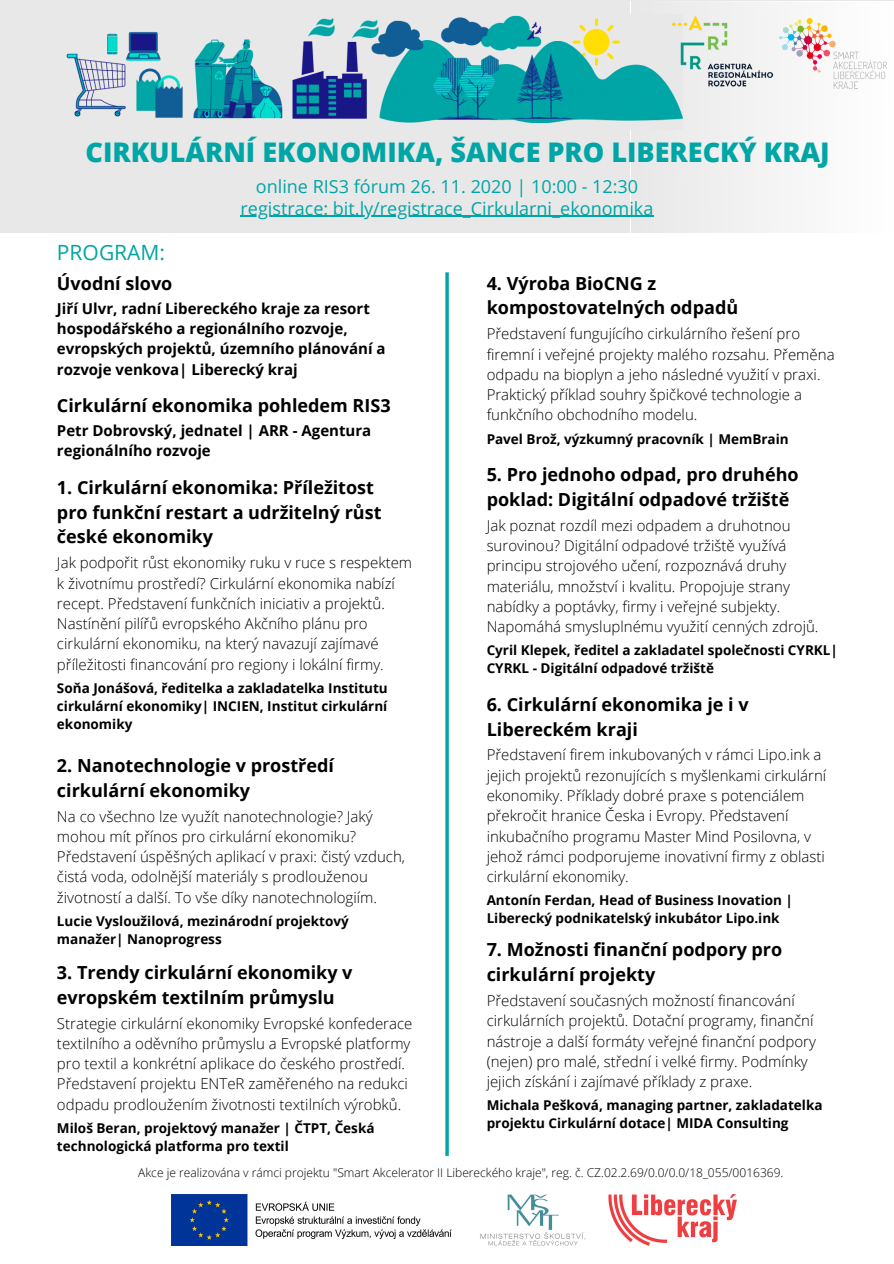
<style>
.page{position:relative;width:894px;height:1264px;background:#fff}
.page>*{position:absolute;margin:0;border:0;box-sizing:border-box;transform-origin:0 0}
.t1{font:800 27px "Open Sans";color:#00a5a5}
.t2{font:21px "Open Sans";color:#00a5a5}
.t3{font:700 18px/24.8px "Open Sans";color:#000}
.t4{font:18px "Open Sans";color:#00a5a5}
.t5{font:300 15px/20.2px "Open Sans";color:#000}
.t6{font:700 15px/20.2px "Open Sans";color:#000}
.t7{font:700 13.5px/18px "Open Sans";color:#000}
.t8{font:300 12px "Open Sans";color:#000}
</style>
<div class="page">
<img style="left:171px;top:1194px;width:566px;height:51px">
<div style="left:0;top:0;width:893px;height:232px;background:#e8e8e8"></div>
<div style="left:630px;top:2px;width:263px;height:263px;background:#f6f6f6"></div>
<img style="left:66px;top:14px;width:616px;height:115px">
<img style="left:664px;top:9px;width:110px;height:85px">
<img style="left:779px;top:18px;width:107px;height:70px">
<svg style="left:445px;top:272px;width:3px;height:883px;background:#1fb0b0"></svg>
<hr style="left:240px;top:216px;width:413px;height:1px;background:#00a5a5">
<h1 class="t1" style="left:85px;top:133px;width:745px">CIRKULÁRNÍ EKONOMIKA, ŠANCE PRO LIBERECKÝ KRAJ</h1>
<p class="t4" style="left:256px;top:174px;width:384px">online RIS3 fórum 26. 11. 2020 | 10:00 - 12:30</p>
<h2 class="t2" style="left:57px;top:238px;width:110px">PROGRAM:</h2>
<p class="t4" style="left:240px;top:195px;width:414px">registrace: bit.ly/registrace_Cirkularni_ekonomika</p>
<p class="t3" style="left:57px;top:270px;width:117px">Úvodní slovo</p>
<p class="t6" style="left:57px;top:298px;width:330px">Jiří Ulvr, radní Libereckého kraje za resort hospodářského a regionálního rozvoje, evropských projektů, územního plánování a rozvoje venkova| Liberecký kraj</p>
<p class="t3" style="left:57px;top:392px;width:335px">Cirkulární ekonomika pohledem RIS3</p>
<p class="t6" style="left:57px;top:420px;width:316px">Petr Dobrovský, jednatel | ARR - Agentura regionálního rozvoje</p>
<p class="t3" style="left:57px;top:474px;width:326px">1. Cirkulární ekonomika: Příležitost pro funkční restart a udržitelný růst české ekonomiky</p>
<p class="t5" style="left:57px;top:552px;width:356px">Jak podpořit růst ekonomiky ruku v ruce s respektem k životnímu prostředí? Cirkulární ekonomika nabízí recept. Představení funkčních iniciativ a projektů.<br>Nastínění pilířů evropského Akčního plánu pro cirkulární ekonomiku, na který navazují zajímavé příležitosti financování pro regiony i lokální firmy.</p>
<p class="t7" style="left:57px;top:678px;width:332px;text-align:justify">Soňa Jonášová, ředitelka a zakladatelka Institutu cirkulární ekonomiky| INCIEN, Institut cirkulární ekonomiky</p>
<p class="t3" style="left:57px;top:752px;width:278px">2. Nanotechnologie v prostředí cirkulární ekonomiky</p>
<p class="t5" style="left:57px;top:805px;width:349px">Na co všechno lze využít nanotechnologie? Jaký mohou mít přínos pro cirkulární ekonomiku?<br>Představení úspěšných aplikací v praxi: čistý vzduch, čistá voda, odolnější materiály s prodlouženou životností a další. To vše díky nanotechnologiím.</p>
<p class="t7" style="left:57px;top:911px;width:293px">Lucie Vysloužilová, mezinárodní projektový manažer| Nanoprogress</p>
<p class="t3" style="left:57px;top:959px;width:297px">3. Trendy cirkulární ekonomiky v evropském textilním průmyslu</p>
<p class="t5" style="left:57px;top:1012px;width:357px">Strategie cirkulární ekonomiky Evropské konfederace textilního a oděvního průmyslu a Evropské platformy pro textil a konkrétní aplikace do českého prostředí.<br>Představení projektu ENTeR zaměřeného na redukci odpadu prodloužením životnosti textilních výrobků.</p>
<p class="t7" style="left:57px;top:1118px;width:319px">Miloš Beran, projektový manažer | ČTPT, Česká technologická platforma pro textil</p>
<p class="t3" style="left:486px;top:270px;width:253px">4. Výroba BioCNG z kompostovatelných odpadů</p>
<p class="t5" style="left:486px;top:323px;width:349px">Představení fungujícího cirkulárního řešení pro firemní i veřejné projekty malého rozsahu. Přeměna odpadu na bioplyn a jeho následné využití v praxi.<br>Praktický příklad souhry špičkové technologie a funkčního obchodního modelu.</p>
<p class="t7" style="left:486px;top:429px;width:303px">Pavel Brož, výzkumný pracovník | MemBrain</p>
<p class="t3" style="left:486px;top:461px;width:313px">5. Pro jednoho odpad, pro druhého poklad: Digitální odpadové tržiště</p>
<p class="t5" style="left:486px;top:515px;width:333px">Jak poznat rozdíl mezi odpadem a druhotnou surovinou? Digitální odpadové tržiště využívá principu strojového učení, rozpoznává druhy materiálu, množství i kvalitu. Propojuje strany nabídky a poptávky, firmy i veřejné subjekty.<br>Napomáhá smysluplnému využití cenných zdrojů.</p>
<p class="t7" style="left:486px;top:641px;width:353px">Cyril Klepek, ředitel a zakladatel společnosti CYRKL|<br>CYRKL - Digitální odpadové tržiště</p>
<p class="t3" style="left:486px;top:691px;width:263px">6. Cirkulární ekonomika je i v<br>Libereckém kraji</p>
<p class="t5" style="left:486px;top:744px;width:341px">Představení firem inkubovaných v rámci Lipo.ink a jejich projektů rezonujících s myšlenkami cirkulární ekonomiky. Příklady dobré praxe s potenciálem překročit hranice Česka i Evropy. Představení inkubačního programu Master Mind Posilovna, v jehož rámci podporujeme inovativní firmy z oblasti cirkulární ekonomiky.</p>
<p class="t7" style="left:486px;top:890px;width:308px">Antonín Ferdan, Head of Business Inovation |<br>Liberecký podnikatelský inkubátor Lipo.ink</p>
<p class="t3" style="left:486px;top:937px;width:297px">7. Možnosti finanční podpory pro cirkulární projekty</p>
<p class="t5" style="left:486px;top:990px;width:331px">Představení současných možností financování cirkulárních projektů. Dotační programy, finanční nástroje a další formáty veřejné finanční podpory (nejen) pro malé, střední i velké firmy. Podmínky jejich získání i zajímavé příklady z praxe.</p>
<p class="t7" style="left:486px;top:1096px;width:337px">Michala Pešková, managing partner, zakladatelka projektu Cirkulární dotace| MIDA Consulting</p>
<p class="t8" style="left:138px;top:1164px;width:646px">Akce je realizována v rámci projektu "Smart Akcelerator II Libereckého kraje", reg. č. CZ.02.2.69/0.0/0.0/18_055/0016369.</p>
</div>
